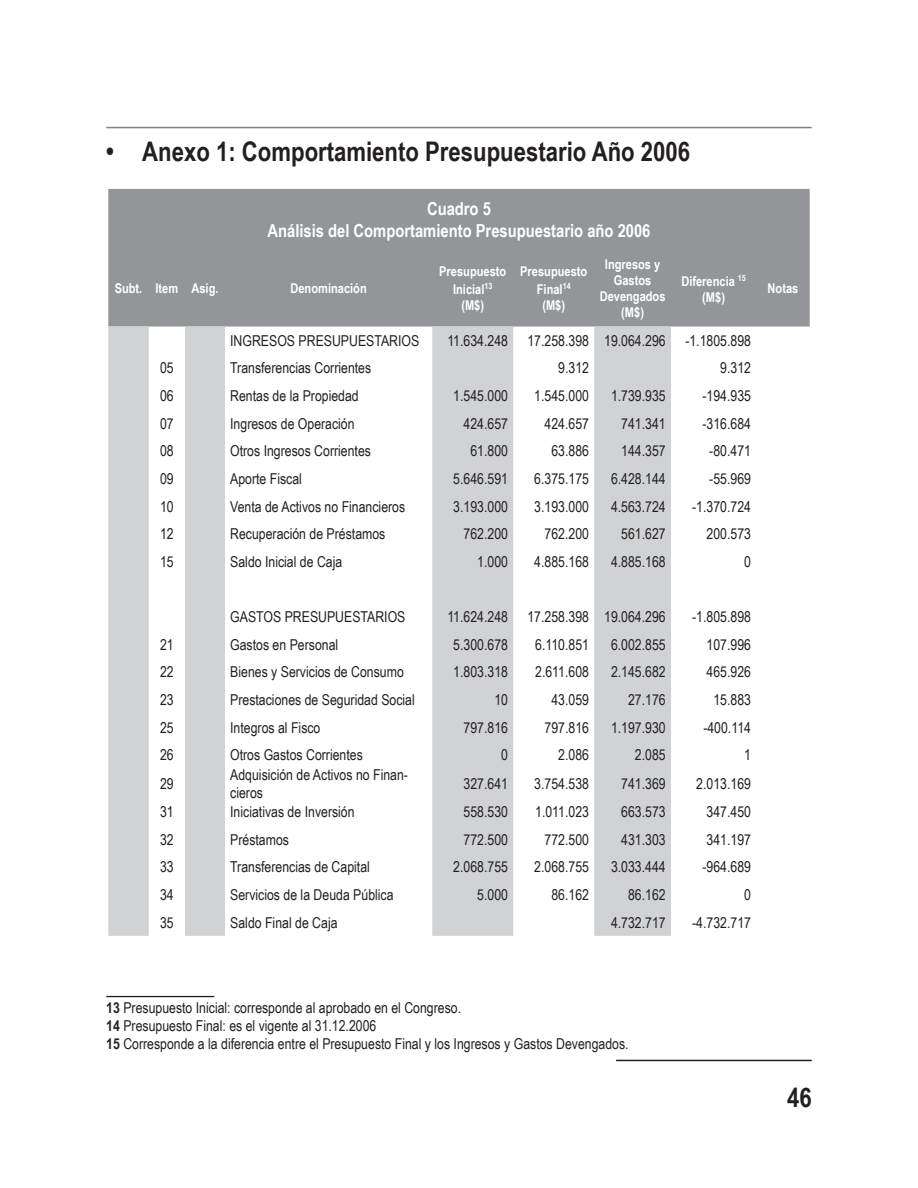
<style>
.page{position:relative;width:918px;height:1188px;background:#fff}
.page>*{position:absolute;margin:0;border:0;box-sizing:border-box;transform-origin:0 0}
.t1{font:700 27px "Arial Narrow";color:#231f20}
.t2{font:700 18px/21.6px "Arial Narrow";color:#fff;text-align:center}
.t3{font:15px/18px "Arial Narrow";color:#231f20}
.t4{font:700 13.5px/16.2px "Arial Narrow";color:#fff;text-align:center}
.s1{font-weight:700}
</style>
<div class="page">
<hr style="left:106px;top:127px;width:706px;height:1px;background:#808285">
<hr style="left:616px;top:1060px;width:196px;height:1px;background:#231f20">
<hr style="left:106px;top:996px;width:108px;height:1px;background:#231f20">
<div style="left:108px;top:189px;width:702px;height:138px;background:#939598"></div>
<svg style="left:108px;top:327px;width:563px;height:609px"></svg>
<h1 class="t1" style="left:106px;top:136px;width:585px">• Anexo 1: Comportamiento Presupuestario Año 2006</h1>
<p class="t2" style="left:267px;top:198px;width:385px">Cuadro 5<br>Análisis del Comportamiento Presupuestario año 2006</p>
<p class="t4" style="left:115px;top:280px;width:105px">Subt. Item Asig.</p>
<p class="t4" style="left:291px;top:280px;width:78px">Denominación</p>
<p class="t4" style="left:439px;top:262px;width:69px;line-height:18px">Presupuesto<br>Inicial<sup>13</sup></p>
<p class="t4" style="left:461px;top:297px;width:24px">(M$)</p>
<p class="t4" style="left:520px;top:262px;width:69px;line-height:18px">Presupuesto<br>Final<sup>14</sup></p>
<p class="t4" style="left:542px;top:297px;width:24px">(M$)</p>
<p class="t4" style="left:600px;top:256px;width:67px">Ingresos y<br>Gastos<br>Devengados (M$)</p>
<p class="t4" style="left:681px;top:273px;width:66px">Diferencia <sup>15 </sup>(M$)</p>
<p class="t4" style="left:768px;top:280px;width:32px">Notas</p>
<p class="t3" style="left:230px;top:331px;width:191px">INGRESOS PRESUPUESTARIOS</p>
<p class="t3" style="left:447px;top:331px;width:62px">11.634.248</p>
<p class="t3" style="left:527px;top:331px;width:140px">17.258.398 19.064.296</p>
<p class="t3" style="left:685px;top:331px;width:67px">-1.1805.898</p>
<p class="t3" style="left:160px;top:359px;width:15px">05</p>
<p class="t3" style="left:230px;top:359px;width:143px">Transferencias Corrientes</p>
<p class="t3" style="left:558px;top:359px;width:32px">9.312</p>
<p class="t3" style="left:720px;top:359px;width:32px">9.312</p>
<p class="t3" style="left:160px;top:387px;width:15px">06</p>
<p class="t3" style="left:230px;top:387px;width:130px">Rentas de la Propiedad</p>
<p class="t3" style="left:453px;top:387px;width:56px">1.545.000</p>
<p class="t3" style="left:534px;top:387px;width:56px">1.545.000</p>
<p class="t3" style="left:611px;top:387px;width:56px">1.739.935</p>
<p class="t3" style="left:702px;top:387px;width:50px">-194.935</p>
<p class="t3" style="left:160px;top:414px;width:15px">07</p>
<p class="t3" style="left:230px;top:414px;width:126px">Ingresos de Operación</p>
<p class="t3" style="left:464px;top:414px;width:46px">424.657</p>
<p class="t3" style="left:545px;top:414px;width:46px">424.657</p>
<p class="t3" style="left:621px;top:414px;width:46px">741.341</p>
<p class="t3" style="left:702px;top:414px;width:50px">-316.684</p>
<p class="t3" style="left:160px;top:442px;width:15px">08</p>
<p class="t3" style="left:230px;top:442px;width:142px">Otros Ingresos Corrientes</p>
<p class="t3" style="left:470px;top:442px;width:39px">61.800</p>
<p class="t3" style="left:551px;top:442px;width:39px">63.886</p>
<p class="t3" style="left:621px;top:442px;width:46px">144.357</p>
<p class="t3" style="left:709px;top:442px;width:43px">-80.471</p>
<p class="t3" style="left:160px;top:470px;width:15px">09</p>
<p class="t3" style="left:230px;top:470px;width:73px">Aporte Fiscal</p>
<p class="t3" style="left:453px;top:470px;width:56px">5.646.591</p>
<p class="t3" style="left:534px;top:470px;width:56px">6.375.175</p>
<p class="t3" style="left:611px;top:470px;width:56px">6.428.144</p>
<p class="t3" style="left:709px;top:470px;width:43px">-55.969</p>
<p class="t3" style="left:160px;top:497px;width:15px">10</p>
<p class="t3" style="left:230px;top:497px;width:177px">Venta de Activos no Financieros</p>
<p class="t3" style="left:453px;top:497px;width:56px">3.193.000</p>
<p class="t3" style="left:534px;top:497px;width:56px">3.193.000</p>
<p class="t3" style="left:611px;top:497px;width:56px">4.563.724</p>
<p class="t3" style="left:692px;top:497px;width:60px">-1.370.724</p>
<p class="t3" style="left:160px;top:525px;width:15px">12</p>
<p class="t3" style="left:230px;top:525px;width:157px">Recuperación de Préstamos</p>
<p class="t3" style="left:464px;top:525px;width:46px">762.200</p>
<p class="t3" style="left:545px;top:525px;width:46px">762.200</p>
<p class="t3" style="left:621px;top:525px;width:46px">561.627</p>
<p class="t3" style="left:707px;top:525px;width:46px">200.573</p>
<p class="t3" style="left:160px;top:553px;width:15px">15</p>
<p class="t3" style="left:230px;top:553px;width:114px">Saldo Inicial de Caja</p>
<p class="t3" style="left:477px;top:553px;width:32px">1.000</p>
<p class="t3" style="left:534px;top:553px;width:56px">4.885.168</p>
<p class="t3" style="left:611px;top:553px;width:56px">4.885.168</p>
<p class="t3" style="left:744px;top:553px;width:8px">0</p>
<p class="t3" style="left:230px;top:608px;width:177px">GASTOS PRESUPUESTARIOS</p>
<p class="t3" style="left:447px;top:608px;width:62px">11.624.248</p>
<p class="t3" style="left:527px;top:608px;width:140px">17.258.398 19.064.296</p>
<p class="t3" style="left:692px;top:608px;width:60px">-1.805.898</p>
<p class="t3" style="left:160px;top:636px;width:15px">21</p>
<p class="t3" style="left:230px;top:636px;width:110px">Gastos en Personal</p>
<p class="t3" style="left:453px;top:636px;width:56px">5.300.678</p>
<p class="t3" style="left:535px;top:636px;width:55px">6.110.851</p>
<p class="t3" style="left:611px;top:636px;width:56px">6.002.855</p>
<p class="t3" style="left:707px;top:636px;width:46px">107.996</p>
<p class="t3" style="left:160px;top:663px;width:15px">22</p>
<p class="t3" style="left:230px;top:663px;width:175px">Bienes y Servicios de Consumo</p>
<p class="t3" style="left:453px;top:663px;width:56px">1.803.318</p>
<p class="t3" style="left:535px;top:663px;width:55px">2.611.608</p>
<p class="t3" style="left:611px;top:663px;width:56px">2.145.682</p>
<p class="t3" style="left:707px;top:663px;width:46px">465.926</p>
<p class="t3" style="left:160px;top:691px;width:15px">23</p>
<p class="t3" style="left:230px;top:691px;width:186px">Prestaciones de Seguridad Social</p>
<p class="t3" style="left:494px;top:691px;width:15px">10</p>
<p class="t3" style="left:551px;top:691px;width:39px">43.059</p>
<p class="t3" style="left:628px;top:691px;width:39px">27.176</p>
<p class="t3" style="left:713px;top:691px;width:39px">15.883</p>
<p class="t3" style="left:160px;top:718px;width:15px">25</p>
<p class="t3" style="left:230px;top:718px;width:92px">Integros al Fisco</p>
<p class="t3" style="left:464px;top:718px;width:46px">797.816</p>
<p class="t3" style="left:545px;top:718px;width:46px">797.816</p>
<p class="t3" style="left:611px;top:718px;width:56px">1.197.930</p>
<p class="t3" style="left:703px;top:718px;width:49px">-400.114</p>
<p class="t3" style="left:160px;top:746px;width:15px">26</p>
<p class="t3" style="left:230px;top:746px;width:134px">Otros Gastos Corrientes</p>
<p class="t3" style="left:501px;top:746px;width:8px">0</p>
<p class="t3" style="left:558px;top:746px;width:32px">2.086</p>
<p class="t3" style="left:635px;top:746px;width:32px">2.085</p>
<p class="t3" style="left:744px;top:746px;width:8px">1</p>
<p class="t3" style="left:160px;top:774px;width:15px">29</p>
<p class="t3" style="left:230px;top:765px;width:179px">Adquisición de Activos no Finan&shy;cieros</p>
<p class="t3" style="left:464px;top:774px;width:46px">327.641</p>
<p class="t3" style="left:534px;top:774px;width:56px">3.754.538</p>
<p class="t3" style="left:621px;top:774px;width:46px">741.369</p>
<p class="t3" style="left:696px;top:774px;width:56px">2.013.169</p>
<p class="t3" style="left:160px;top:803px;width:15px">31</p>
<p class="t3" style="left:230px;top:803px;width:126px">Iniciativas de Inversión</p>
<p class="t3" style="left:464px;top:803px;width:46px">558.530</p>
<p class="t3" style="left:535px;top:803px;width:55px">1.011.023</p>
<p class="t3" style="left:621px;top:803px;width:46px">663.573</p>
<p class="t3" style="left:707px;top:803px;width:46px">347.450</p>
<p class="t3" style="left:160px;top:830px;width:15px">32</p>
<p class="t3" style="left:230px;top:830px;width:60px">Préstamos</p>
<p class="t3" style="left:464px;top:830px;width:46px">772.500</p>
<p class="t3" style="left:545px;top:830px;width:46px">772.500</p>
<p class="t3" style="left:621px;top:830px;width:46px">431.303</p>
<p class="t3" style="left:707px;top:830px;width:46px">341.197</p>
<p class="t3" style="left:160px;top:858px;width:15px">33</p>
<p class="t3" style="left:230px;top:858px;width:141px">Transferencias de Capital</p>
<p class="t3" style="left:453px;top:858px;width:56px">2.068.755</p>
<p class="t3" style="left:534px;top:858px;width:56px">2.068.755</p>
<p class="t3" style="left:611px;top:858px;width:56px">3.033.444</p>
<p class="t3" style="left:702px;top:858px;width:50px">-964.689</p>
<p class="t3" style="left:160px;top:886px;width:15px">34</p>
<p class="t3" style="left:230px;top:886px;width:165px">Servicios de la Deuda Pública</p>
<p class="t3" style="left:477px;top:886px;width:32px">5.000</p>
<p class="t3" style="left:551px;top:886px;width:39px">86.162</p>
<p class="t3" style="left:628px;top:886px;width:39px">86.162</p>
<p class="t3" style="left:744px;top:886px;width:8px">0</p>
<p class="t3" style="left:160px;top:913px;width:15px">35</p>
<p class="t3" style="left:230px;top:913px;width:109px">Saldo Final de Caja</p>
<p class="t3" style="left:611px;top:913px;width:56px">4.732.717</p>
<p class="t3" style="left:692px;top:913px;width:60px">-4.732.717</p>
<p class="t3" style="left:106px;top:998px;width:524px"><span class="s1">13</span> Presupuesto Inicial: corresponde al aprobado en el Congreso.<br><span class="s1">14</span> Presupuesto Final: es el vigente al 31.12.2006<br><span class="s1">15</span> Corresponde a la diferencia entre el Presupuesto Final y los Ingresos y Gastos Devengados.</p>
<h1 class="t1" style="left:787px;top:1082px;width:26px">46</h1>
</div>
